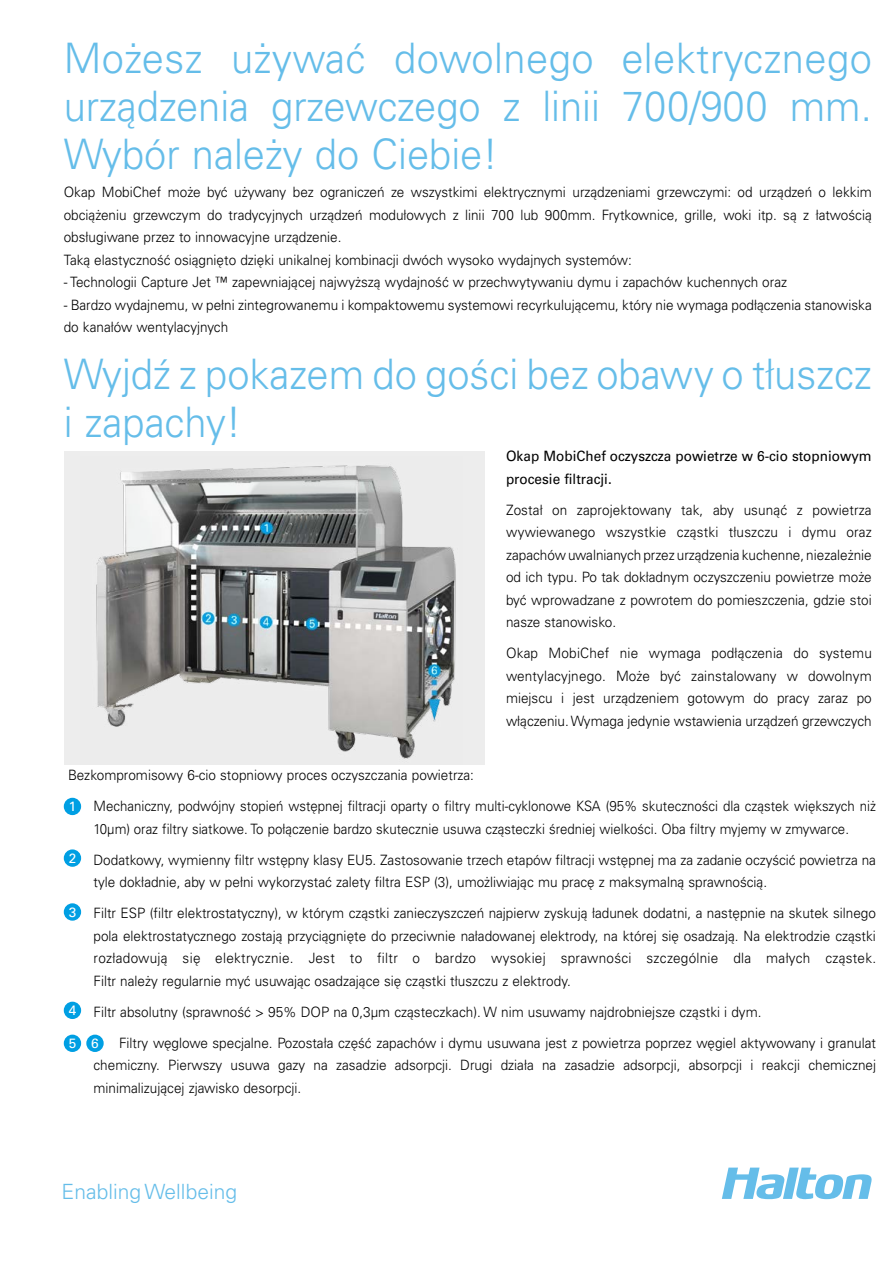
<style>
.page{position:relative;width:893px;height:1263px;background:#fff}
.page>*{position:absolute;margin:0;border:0;box-sizing:border-box;transform-origin:0 0}
.t1{font:300 42px/48px "Univers LTCYR 45";color:#65bde9;scale:.95 1}
.t2{font:300 21px "Univers LTCYR 45";color:#65bde9}
.t3{font:300 14.25px/22.5px "Univers LTCYR 45";color:#000;scale:.95 1}
.t4{font:300 14.25px/31px "Univers LTCYR 45";color:#000;scale:.93 1}
.t5{font:14.25px/22.5px "Univers LTCYR 55 Roman";color:#000;scale:.95 1}
.t6{font:13.5px "Univers LTCYR 55 Roman";color:#fff}
</style>
<div class="page">
<svg style="left:722px;top:1167px;width:150px;height:32px"></svg>
<div style="left:64px;top:451px;width:421px;height:313px;background:#ededed"></div>
<img style="left:96px;top:465px;width:360px;height:294px">
<div style="left:64px;top:798px;width:17px;height:17px;background:#009fe3;border-radius:50%"></div>
<div style="left:64px;top:849px;width:17px;height:18px;background:#009fe3;border-radius:50%"></div>
<div style="left:64px;top:903px;width:17px;height:18px;background:#009fe3;border-radius:50%"></div>
<div style="left:64px;top:1002px;width:17px;height:17px;background:#009fe3;border-radius:50%"></div>
<div style="left:64px;top:1035px;width:17px;height:17px;background:#009fe3;border-radius:50%"></div>
<div style="left:86px;top:1035px;width:18px;height:17px;background:#009fe3;border-radius:50%"></div>
<h1 class="t1" style="left:64px;top:33px;width:852px;text-align:justify">Możesz używać dowolnego elektrycznego urządzenia grzewczego z linii 700/900 mm.<br>Wybór należy do Ciebie!</h1>
<p class="t3" style="left:64px;top:181px;width:852px">Okap MobiChef może być używany bez ograniczeń ze wszystkimi elektrycznymi urządzeniami grzewczymi: od urządzeń o lekkim obciążeniu grzewczym do tradycyjnych urządzeń modułowych z linii 700 lub 900mm. Frytkownice, grille, woki itp. są z łatwością obsługiwane przez to innowacyjne urządzenie.<br>Taką elastyczność osiągnięto dzięki unikalnej kombinacji dwóch wysoko wydajnych systemów:</p>
<p class="t3" style="left:64px;top:271px;width:763px">- Technologii Capture Jet ™ zapewniającej najwyższą wydajność w przechwytywaniu dymu i zapachów kuchennych oraz</p>
<p class="t3" style="left:64px;top:293px;width:852px">- Bardzo wydajnemu, w pełni zintegrowanemu i kompaktowemu systemowi recyrkulującemu, który nie wymaga podłączenia stanowiska do kanałów wentylacyjnych</p>
<h1 class="t1" style="left:64px;top:349px;width:852px">Wyjdź z pokazem do gości bez obawy o tłuszcz i zapachy!</h1>
<p class="t5" style="left:506px;top:444px;width:386px">Okap MobiChef oczyszcza powietrze w 6-cio stopniowym procesie filtracji.</p>
<p class="t3" style="left:506px;top:498px;width:386px;text-align:justify">Został on zaprojektowany tak, aby usunąć z powietrza wywiewanego wszystkie cząstki tłuszczu i dymu oraz zapachów uwalnianych przez urządzenia kuchenne, niezależnie od ich typu. Po tak dokładnym oczyszczeniu powietrze może być wprowadzane z powrotem do pomieszczenia, gdzie stoi nasze stanowisko.</p>
<p class="t3" style="left:506px;top:641px;width:387px;text-align:justify">Okap MobiChef nie wymaga podłączenia do systemu wentylacyjnego. Może być zainstalowany w dowolnym miejscu i jest urządzeniem gotowym do pracy zaraz po włączeniu. Wymaga jedynie wstawienia urządzeń grzewczych</p>
<p class="t3" style="left:94px;top:759px;width:825px;line-height:31px;text-indent:-26px">Bezkompromisowy 6-cio stopniowy proces oczyszczania powietrza:<br>Mechaniczny, podwójny stopień wstępnej filtracji oparty o filtry multi-cyklonowe KSA (95% skuteczności dla cząstek większych niż</p>
<p class="t4" style="left:94px;top:812px;width:843px">10µm) oraz filtry siatkowe. To połączenie bardzo skutecznie usuwa cząsteczki średniej wielkości. Oba filtry myjemy w zmywarce.<br>Dodatkowy, wymienny filtr wstępny klasy EU5. Zastosowanie trzech etapów filtracji wstępnej ma za zadanie oczyścić powietrza na</p>
<p class="t3" style="left:94px;top:866px;width:825px;line-height:31px">tyle dokładnie, aby w pełni wykorzystać zalety filtra ESP (3), umożliwiając mu pracę z maksymalną sprawnością.<br>Filtr ESP (filtr elektrostatyczny), w którym cząstki zanieczyszczeń najpierw zyskują ładunek dodatni, a następnie na skutek silnego</p>
<p class="t3" style="left:94px;top:924px;width:825px;text-align:justify">pola elektrostatycznego zostają przyciągnięte do przeciwnie naładowanej elektrody, na której się osadzają. Na elektrodzie cząstki rozładowują się elektrycznie. Jest to filtr o bardzo wysokiej sprawności szczególnie dla małych cząstek.<br>Filtr należy regularnie myć usuwając osadzające się cząstki tłuszczu z elektrody.</p>
<p class="t3" style="left:119px;top:995px;width:798px;line-height:31px;text-indent:-26px">Filtr absolutny (sprawność &gt; 95% DOP na 0,3µm cząsteczkach). W nim usuwamy najdrobniejsze cząstki i dym.<br>Filtry węglowe specjalne. Pozostała część zapachów i dymu usuwana jest z powietrza poprzez węgiel aktywowany i granulat</p>
<p class="t3" style="left:94px;top:1053px;width:825px">chemiczny. Pierwszy usuwa gazy na zasadzie adsorpcji. Drugi działa na zasadzie adsorpcji, absorpcji i reakcji chemicznej minimalizującej zjawisko desorpcji.</p>
<p class="t6" style="left:69px;top:797px;width:9px">1</p>
<p class="t6" style="left:69px;top:849px;width:9px">2</p>
<p class="t6" style="left:69px;top:902px;width:9px">3</p>
<p class="t6" style="left:69px;top:1001px;width:9px">4</p>
<p class="t6" style="left:69px;top:1034px;width:32px">5 6</p>
<h2 class="t2" style="left:62px;top:1178px;width:177px">Enabling Wellbeing</h2>
</div>
